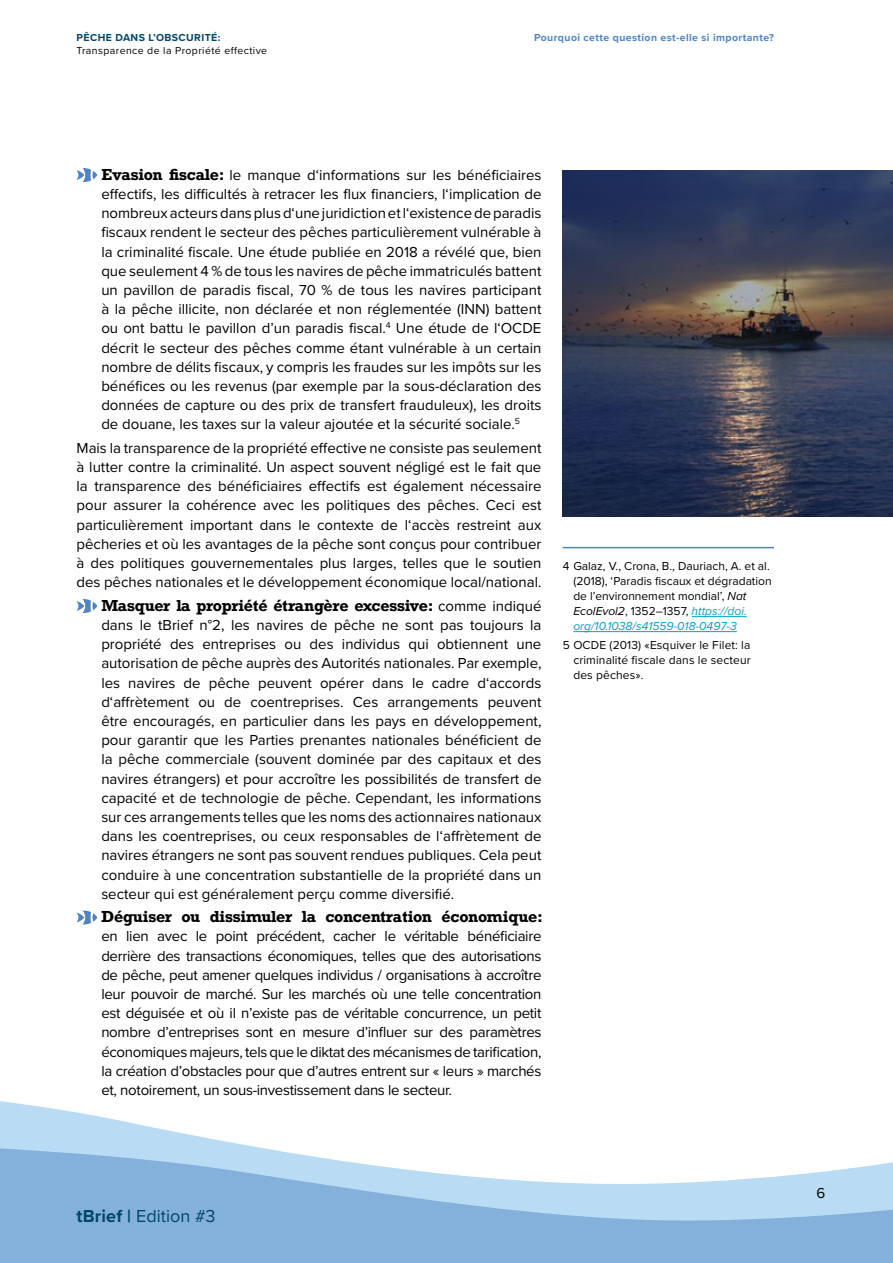
<style>
.page{position:relative;width:893px;height:1263px;background:#fff}
.page>*{position:absolute;margin:0;border:0;box-sizing:border-box;transform-origin:0 0}
.Fliesstext{font:18px "Proxima Nova";color:#004769}
.Fliesstext-2{font:15px/19.2px "Proxima Nova";color:#000;text-align:justify}
.Footnote{font:12px/15px "Proxima Nova";color:#000}
.t1{font:700 10.5px "Proxima Nova";letter-spacing:.04em;color:#4f84c4}
.t2{font:10.5px "Proxima Nova";letter-spacing:.04em;color:#000}
.t3{font:700 10.5px "Proxima Nova";letter-spacing:.04em;color:#004769}
.s1{font-family:"Rockwell";font-weight:700}
.s2{font-style:italic}
.s3{font-style:italic;color:#00a2c2}
.s4{font-weight:700}
</style>
<div class="page">
<svg style="left:0;top:1101px;width:217px;height:39px;fill:#b9dcf4"></svg>
<svg style="left:0;top:1140px;width:893px;height:123px;fill:#84b0dc"></svg>
<img style="left:562px;top:170px;width:331px;height:346px">
<svg style="left:77px;top:168px;width:20px;height:14px"></svg>
<svg style="left:77px;top:599px;width:20px;height:14px"></svg>
<svg style="left:77px;top:910px;width:20px;height:15px"></svg>
<hr style="left:692px;top:616px;width:55px;height:1px;background:#00a2c2">
<hr style="left:573px;top:631px;width:164px;height:1px;background:#00a2c2">
<hr style="left:563px;top:547px;width:211px;height:1px;background:#4f84c4">
<p class="t3" style="left:77px;top:30px;width:145px">PÊCHE DANS L’OBSCURITÉ:</p>
<p class="t2" style="left:77px;top:43px;width:192px">Transparence de la Propriété effective</p>
<h1 class="t1" style="left:534px;top:30px;width:241px">Pourquoi cette question est-elle si importante?</h1>
<p class="Fliesstext-2" style="left:101px;top:165px;width:442px"><span class="s1">Evasion fiscale:</span> le manque d‘informations sur les bénéficiaires effectifs, les difficultés à retracer les flux financiers, l‘implication de nombreux acteurs dans plus d‘une juridiction et l‘existence de paradis fiscaux rendent le secteur des pêches particulièrement vulnérable à la criminalité fiscale. Une étude publiée en 2018 a révélé que, bien que seulement 4 % de tous les navires de pêche immatriculés battent un pavillon de paradis fiscal, 70 % de tous les navires participant à la pêche illicite, non déclarée et non réglementée (INN) battent ou ont battu le pavillon d’un paradis fiscal.<sup>4</sup> Une étude de l‘OCDE décrit le secteur des pêches comme étant vulnérable à un certain nombre de délits fiscaux, y compris les fraudes sur les impôts sur les bénéfices ou les revenus (par exemple par la sous-déclaration des données de capture ou des prix de transfert frauduleux), les droits de douane, les taxes sur la valeur ajoutée et la sécurité sociale.<sup>5</sup></p>
<p class="Fliesstext-2" style="left:77px;top:438px;width:466px">Mais la transparence de la propriété effective ne consiste pas seulement à lutter contre la criminalité. Un aspect souvent négligé est le fait que la transparence des bénéficiaires effectifs est également nécessaire pour assurer la cohérence avec les politiques des pêches. Ceci est particulièrement important dans le contexte de l‘accès restreint aux pêcheries et où les avantages de la pêche sont conçus pour contribuer à des politiques gouvernementales plus larges, telles que le soutien des pêches nationales et le développement économique local/national.</p>
<p class="Fliesstext-2" style="left:101px;top:595px;width:442px"><span class="s1">Masquer la propriété étrangère excessive:</span> comme indiqué dans le tBrief n°2, les navires de pêche ne sont pas toujours la propriété des entreprises ou des individus qui obtiennent une autorisation de pêche auprès des Autorités nationales. Par exemple, les navires de pêche peuvent opérer dans le cadre d‘accords d‘affrètement ou de coentreprises. Ces arrangements peuvent être encouragés, en particulier dans les pays en développement, pour garantir que les Parties prenantes nationales bénéficient de la pêche commerciale (souvent dominée par des capitaux et des navires étrangers) et pour accroître les possibilités de transfert de capacité et de technologie de pêche. Cependant, les informations sur ces arrangements telles que les noms des actionnaires nationaux dans les coentreprises, ou ceux responsables de l‘affrètement de navires étrangers ne sont pas souvent rendues publiques. Cela peut conduire à une concentration substantielle de la propriété dans un secteur qui est généralement perçu comme diversifié.</p>
<p class="Fliesstext-2" style="left:101px;top:907px;width:443px"><span class="s1">Déguiser ou dissimuler la concentration économique: </span>en lien avec le point précédent, cacher le véritable bénéficiaire derrière des transactions économiques, telles que des autorisations de pêche, peut amener quelques individus / organisations à accroître leur pouvoir de marché. Sur les marchés où une telle concentration est déguisée et où il n’existe pas de véritable concurrence, un petit nombre d’entreprises sont en mesure d’influer sur des paramètres économiques majeurs, tels que le diktat des mécanismes de tarification, la création d’obstacles pour que d’autres entrent sur « leurs » marchés et, notoirement, un sous-investissement dans le secteur.</p>
<p class="Footnote" style="left:573px;top:558px;width:200px;text-indent:-11px">4 Galaz, V., Crona, B., Dauriach, A. et al. (2018), ‘Paradis fiscaux et dégradation de l’environnement mondial’, <span class="s2">Nat EcolEvol2</span>, 1352–1357, <span class="s3">https://doi. org/10.1038/s41559-018-0497-3</span></p>
<p class="Footnote" style="left:573px;top:637px;width:179px;text-align:justify;text-indent:-11px">5 OCDE (2013) «Esquiver le Filet: la criminalité fiscale dans le secteur des pêches».</p>
<p class="Fliesstext" style="left:77px;top:1202px;width:141px"><span class="s4">tBrief |</span> Edition #3</p>
<p class="Fliesstext-2" style="left:816px;top:1183px;width:10px">6</p>
</div>
